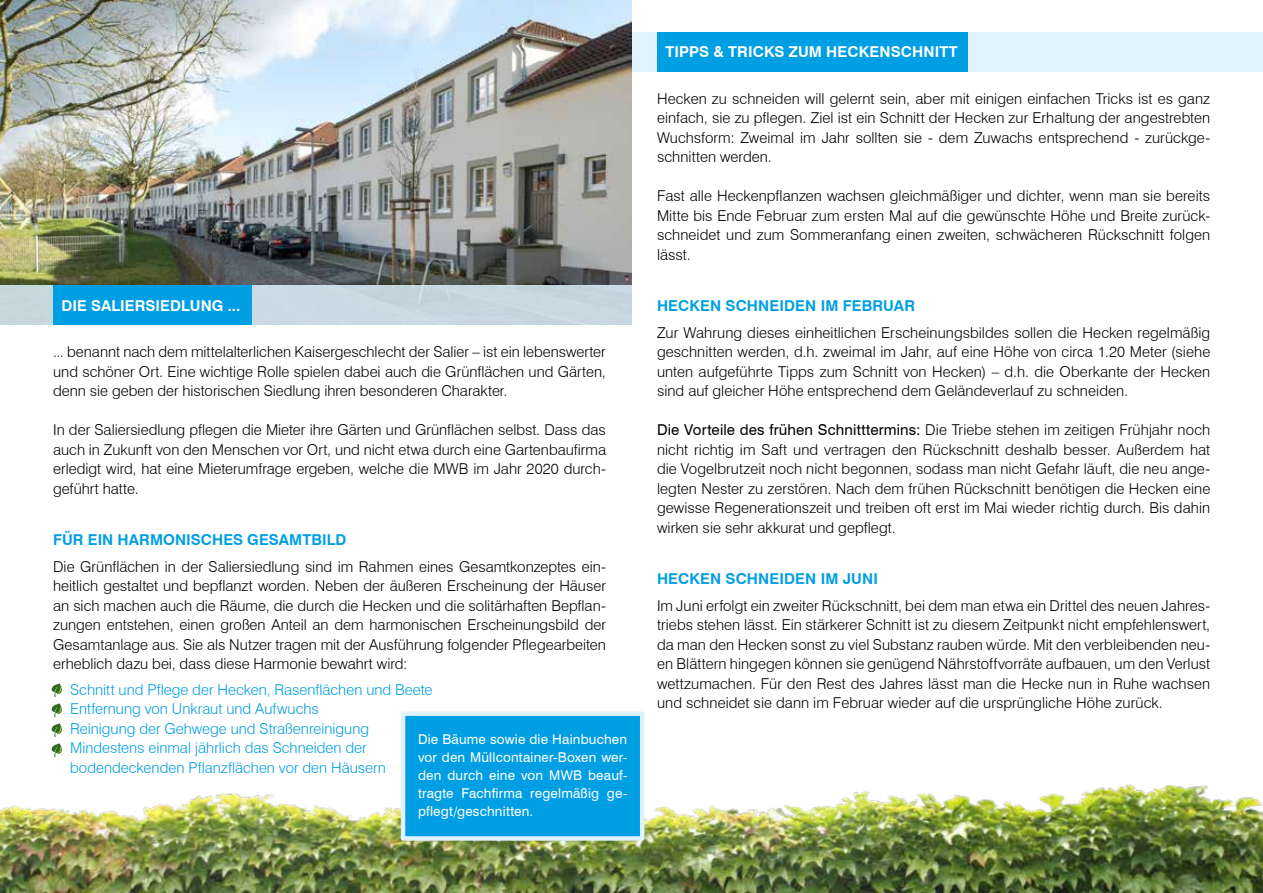
<style>
.page{position:relative;width:1263px;height:893px;background:#fff}
.page>*{position:absolute;margin:0;border:0;box-sizing:border-box;transform-origin:0 0}
.t1{font:300 15px/19.5px "Swiss 721 BT";letter-spacing:.005em;color:#000;text-align:justify}
.t2{font:300 15px/19.5px "Swiss 721 BT";color:#009fe3}
.t3{font:700 15px "Swiss 721 BT";letter-spacing:.01em;color:#009fe3}
.t4{font:700 15px "Swiss 721 BT";letter-spacing:.005em;color:#fff}
.t5{font:13.5px/18px "Swiss 721 BT";letter-spacing:.01em;color:#fff;text-align:justify}
.s1{font-weight:400}
</style>
<div class="page">
<div style="left:631px;top:33px;width:632px;height:39px;background:#dff2fd"></div>
<img style="left:0;top:0;width:631px;height:286px">
<svg style="left:51px;top:684px;width:11px;height:13px"></svg>
<svg style="left:51px;top:703px;width:11px;height:14px"></svg>
<svg style="left:51px;top:723px;width:11px;height:14px"></svg>
<svg style="left:51px;top:743px;width:11px;height:14px"></svg>
<img style="left:0;top:774px;width:1263px;height:119px">
<div style="left:657px;top:33px;width:310px;height:39px;background:#009fe3"></div>
<div style="left:0;top:286px;width:631px;height:39px;background:#c8d9e1"></div>
<div style="left:53px;top:286px;width:198px;height:39px;background:#009fe3"></div>
<div style="left:403px;top:714px;width:239px;height:124px;background:#009fe3"></div>
<div style="left:401px;top:711px;width:243px;height:130px;border:4px solid #dff2fd"></div>
<p class="t4" style="left:62px;top:296px;width:180px">DIE SALIERSIEDLUNG ...</p>
<p class="t1" style="left:53px;top:342px;width:554px">... benannt nach dem mittelalterlichen Kaisergeschlecht der Salier – ist ein lebenswerter und schöner Ort. Eine wichtige Rolle spielen dabei auch die Grünflächen und Gärten, denn sie geben der historischen Siedlung ihren besonderen Charakter.</p>
<p class="t1" style="left:53px;top:420px;width:554px">In der Saliersiedlung pflegen die Mieter ihre Gärten und Grünflächen selbst. Dass das auch in Zukunft von den Menschen vor Ort, und nicht etwa durch eine Gartenbaufirma erledigt wird, hat eine Mieterumfrage ergeben, welche die MWB im Jahr 2020 durch&shy;geführt hatte.</p>
<p class="t3" style="left:53px;top:530px;width:295px">FÜR EIN HARMONISCHES GESAMTBILD</p>
<p class="t1" style="left:53px;top:556px;width:554px">Die Grünflächen in der Saliersiedlung sind im Rahmen eines Gesamtkonzeptes ein&shy;heitlich gestaltet und bepflanzt worden. Neben der äußeren Erscheinung der Häuser an sich machen auch die Räume, die durch die Hecken und die solitärhaften Bepflan&shy;zungen entstehen, einen großen Anteil an dem harmonischen Erscheinungsbild der Gesamtanlage aus. Sie als Nutzer tragen mit der Ausführung folgender Pflegearbeiten erheblich dazu bei, dass diese Harmonie bewahrt wird:</p>
<p class="t2" style="left:70px;top:679px;width:364px">Schnitt und Pflege der Hecken, Rasenflächen und Beete Entfernung von Unkraut und Aufwuchs<br>Reinigung der Gehwege und Straßenreinigung Mindestens einmal jährlich das Schneiden der bodendeckenden Pflanzflächen vor den Häusern</p>
<p class="t5" style="left:418px;top:730px;width:211px">Die Bäume sowie die Hainbuchen vor den Müllcontainer-Boxen wer&shy;den durch eine von MWB beauf&shy;tragte Fachfirma regelmäßig ge&shy;pflegt/geschnitten.</p>
<p class="t4" style="left:665px;top:43px;width:294px">TIPPS &amp; TRICKS ZUM HECKENSCHNITT</p>
<p class="t1" style="left:657px;top:88px;width:555px">Hecken zu schneiden will gelernt sein, aber mit einigen einfachen Tricks ist es ganz einfach, sie zu pflegen. Ziel ist ein Schnitt der Hecken zur Erhaltung der angestrebten Wuchsform: Zweimal im Jahr sollten sie - dem Zuwachs entsprechend - zurückge&shy;schnitten werden.</p>
<p class="t1" style="left:657px;top:186px;width:555px">Fast alle Heckenpflanzen wachsen gleichmäßiger und dichter, wenn man sie bereits Mitte bis Ende Februar zum ersten Mal auf die gewünschte Höhe und Breite zurück&shy;schneidet und zum Sommeranfang einen zweiten, schwächeren Rückschnitt folgen lässt.</p>
<p class="t3" style="left:657px;top:296px;width:260px">HECKEN SCHNEIDEN IM FEBRUAR</p>
<p class="t1" style="left:657px;top:322px;width:555px">Zur Wahrung dieses einheitlichen Erscheinungsbildes sollen die Hecken regelmäßig geschnitten werden, d.h. zweimal im Jahr, auf eine Höhe von circa 1.20 Meter (siehe unten aufgeführte Tipps zum Schnitt von Hecken) – d.h. die Oberkante der Hecken sind auf gleicher Höhe entsprechend dem Geländeverlauf zu schneiden.</p>
<p class="t1" style="left:657px;top:420px;width:555px"><span class="s1">Die Vorteile des frühen Schnitttermins:</span> Die Triebe stehen im zeitigen Frühjahr noch nicht richtig im Saft und vertragen den Rückschnitt deshalb besser. Außerdem hat die Vogelbrutzeit noch nicht begonnen, sodass man nicht Gefahr läuft, die neu ange&shy;legten Nester zu zerstören. Nach dem frühen Rückschnitt benötigen die Hecken eine gewisse Regenerationszeit und treiben oft erst im Mai wieder richtig durch. Bis dahin wirken sie sehr akkurat und gepflegt.</p>
<p class="t3" style="left:657px;top:569px;width:222px">HECKEN SCHNEIDEN IM JUNI</p>
<p class="t1" style="left:657px;top:595px;width:555px">Im Juni erfolgt ein zweiter Rückschnitt, bei dem man etwa ein Drittel des neuen Jahres&shy;triebs stehen lässt. Ein stärkerer Schnitt ist zu diesem Zeitpunkt nicht empfehlenswert, da man den Hecken sonst zu viel Substanz rauben würde. Mit den verbleibenden neu&shy;en Blättern hingegen können sie genügend Nährstoffvorräte aufbauen, um den Verlust wettzumachen. Für den Rest des Jahres lässt man die Hecke nun in Ruhe wachsen und schneidet sie dann im Februar wieder auf die ursprüngliche Höhe zurück.</p>
</div>
